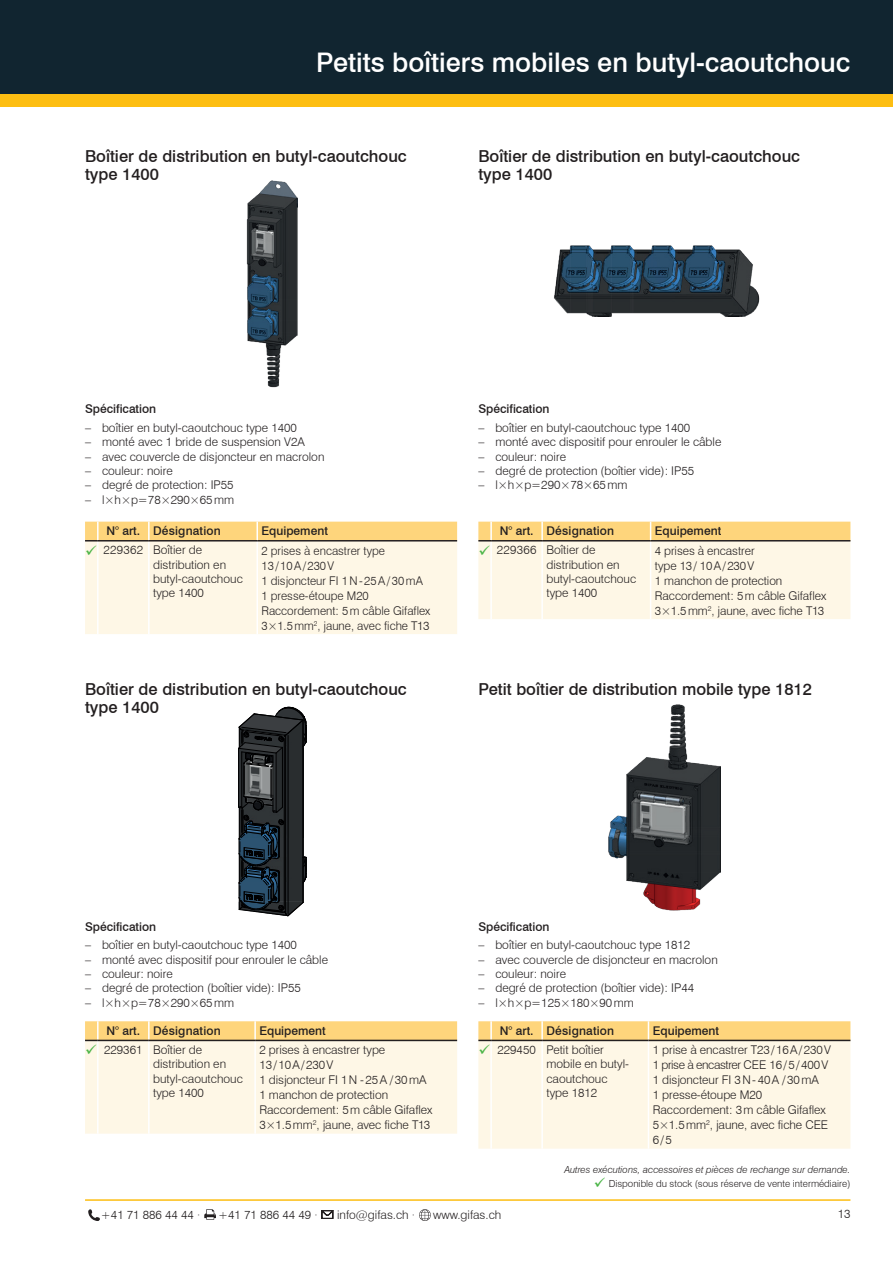
<style>
.page{position:relative;width:893px;height:1263px;background:#fff}
.page>*{position:absolute;margin:0;border:0;box-sizing:border-box;transform-origin:0 0}
.t1{font:500 27px "Swiss 721 BT";color:#fff}
.t2{font:500 16.5px/18px "Swiss 721 BT";color:#231f20}
.t3{font:300 12px/15px "Swiss 721 BT";color:#231f20}
.t4{font:500 12px "Swiss 721 BT";color:#231f20}
.t5{font:italic 300 9.75px "Swiss 721 BT";color:#231f20}
.t6{font:300 9.75px "Swiss 721 BT";color:#231f20}
.s1{color:#4bb547}
</style>
<div class="page">
<div style="left:0;top:89px;width:893px;height:17px;background:#fdbe12"></div>
<div style="left:0;top:0;width:893px;height:94px;background:#112530"></div>
<hr style="left:85px;top:1199px;width:765px;height:2px;background:#fdbe12">
<svg style="left:88px;top:1209px;width:12px;height:12px"></svg>
<svg style="left:204px;top:1209px;width:12px;height:11px"></svg>
<svg style="left:322px;top:1210px;width:11px;height:9px"></svg>
<svg style="left:419px;top:1209px;width:12px;height:12px"></svg>
<svg style="left:238px;top:707px;width:69px;height:209px;background:#3b4247"></svg>
<img style="left:246px;top:180px;width:51px;height:208px">
<img style="left:554px;top:245px;width:205px;height:71px">
<img style="left:609px;top:704px;width:111px;height:207px">
<svg style="left:85px;top:522px;width:372px;height:112px;background:#fcf0d4"></svg>
<hr style="left:98px;top:540px;width:51px;height:1px;background:#231f20">
<hr style="left:149px;top:540px;width:108px;height:1px;background:#231f20">
<hr style="left:257px;top:540px;width:200px;height:1px;background:#231f20">
<svg style="left:478px;top:522px;width:372px;height:97px;background:#fcefd1"></svg>
<hr style="left:491px;top:540px;width:51px;height:1px;background:#231f20">
<hr style="left:542px;top:540px;width:109px;height:1px;background:#231f20">
<hr style="left:651px;top:540px;width:199px;height:1px;background:#231f20">
<svg style="left:85px;top:1021px;width:372px;height:113px;background:#fcf0d4"></svg>
<hr style="left:98px;top:1040px;width:51px;height:1px;background:#231f20">
<hr style="left:149px;top:1040px;width:106px;height:1px;background:#231f20">
<hr style="left:255px;top:1040px;width:202px;height:1px;background:#231f20">
<svg style="left:478px;top:1021px;width:372px;height:128px;background:#fdf1d6"></svg>
<hr style="left:491px;top:1040px;width:51px;height:1px;background:#231f20">
<hr style="left:542px;top:1040px;width:106px;height:1px;background:#231f20">
<hr style="left:648px;top:1040px;width:202px;height:1px;background:#231f20">
<h1 class="t1" style="left:316px;top:46px;width:536px">Petits boîtiers mobiles en butyl-caoutchouc</h1>
<h2 class="t2" style="left:85px;top:147px;width:323px">Boîtier de distribution en butyl-caoutchouc type 1400</h2>
<h2 class="t2" style="left:478px;top:147px;width:323px">Boîtier de distribution en butyl-caoutchouc type 1400</h2>
<p class="t4" style="left:85px;top:401px;width:73px">Spécification</p>
<p class="t3" style="left:85px;top:420px;width:213px">– boîtier en butyl-caoutchouc type 1400</p>
<p class="t3" style="left:85px;top:434px;width:221px">– monté avec 1 bride de suspension V2A</p>
<p class="t3" style="left:85px;top:449px;width:241px">– avec couvercle de disjoncteur en macrolon</p>
<p class="t3" style="left:85px;top:463px;width:89px">– couleur: noire</p>
<p class="t3" style="left:85px;top:477px;width:150px">– degré de protection: IP55</p>
<p class="t3" style="left:85px;top:492px;width:151px">– l×h×p=78×290×65mm</p>
<p class="t4" style="left:106px;top:523px;width:116px">N° art. Désignation</p>
<p class="t4" style="left:261px;top:523px;width:68px">Equipement</p>
<p class="t3" style="left:153px;top:543px;width:91px;line-height:14.4px;text-indent:-68px"><span class="s1">✓</span> 229362 Boîtier de distribution en butyl-caoutchouc type 1400</p>
<p class="t3" style="left:261px;top:543px;width:170px">2 prises à encastrer type<br>13/10A/230V<br>1 disjoncteur FI 1N-25A/30mA<br>1 presse-étoupe M20<br>Raccordement: 5m câble Gifaflex<br>3×1.5mm<sup>2</sup>, jaune, avec fiche T13</p>
<h2 class="t2" style="left:85px;top:680px;width:323px">Boîtier de distribution en butyl-caoutchouc type 1400</h2>
<p class="t4" style="left:478px;top:401px;width:73px">Spécification</p>
<p class="t3" style="left:478px;top:420px;width:213px">– boîtier en butyl-caoutchouc type 1400</p>
<p class="t3" style="left:478px;top:434px;width:245px">– monté avec dispositif pour enrouler le câble</p>
<p class="t3" style="left:478px;top:449px;width:89px">– couleur: noire</p>
<p class="t3" style="left:478px;top:463px;width:217px">– degré de protection (boîtier vide): IP55</p>
<p class="t3" style="left:478px;top:477px;width:151px">– l×h×p=290×78×65mm</p>
<p class="t4" style="left:500px;top:523px;width:116px">N° art. Désignation</p>
<p class="t4" style="left:655px;top:523px;width:68px">Equipement</p>
<p class="t3" style="left:546px;top:543px;width:91px;line-height:14.4px;text-indent:-68px"><span class="s1">✓</span> 229366 Boîtier de distribution en butyl-caoutchouc type 1400</p>
<p class="t3" style="left:655px;top:543px;width:173px">4 prises à encastrer<br>type 13/ 10A/230V<br>1 manchon de protection<br>Raccordement: 5m câble Gifaflex<br>3×1.5mm<sup>2</sup>, jaune, avec fiche T13</p>
<h2 class="t2" style="left:478px;top:680px;width:335px">Petit boîtier de distribution mobile type 1812</h2>
<p class="t4" style="left:85px;top:919px;width:73px">Spécification</p>
<p class="t3" style="left:85px;top:937px;width:213px">– boîtier en butyl-caoutchouc type 1400</p>
<p class="t3" style="left:85px;top:952px;width:245px">– monté avec dispositif pour enrouler le câble</p>
<p class="t3" style="left:85px;top:966px;width:89px">– couleur: noire</p>
<p class="t3" style="left:85px;top:980px;width:217px">– degré de protection (boîtier vide): IP55</p>
<p class="t3" style="left:85px;top:995px;width:151px">– l×h×p=78×290×65mm</p>
<p class="t4" style="left:106px;top:1023px;width:116px">N° art. Désignation</p>
<p class="t4" style="left:259px;top:1023px;width:68px">Equipement</p>
<p class="t3" style="left:153px;top:1042px;width:91px;line-height:14.4px;text-indent:-68px"><span class="s1">✓</span> 229361 Boîtier de distribution en butyl-caoutchouc type 1400</p>
<p class="t3" style="left:259px;top:1042px;width:175px">2 prises à encastrer type<br>13/10A/230V<br>1 disjoncteur FI 1N -25A /30mA<br>1 manchon de protection<br>Raccordement: 5m câble Gifaflex<br>3×1.5mm<sup>2</sup>, jaune, avec fiche T13</p>
<p class="t4" style="left:478px;top:919px;width:73px">Spécification</p>
<p class="t3" style="left:478px;top:937px;width:213px">– boîtier en butyl-caoutchouc type 1812</p>
<p class="t3" style="left:478px;top:952px;width:241px">– avec couvercle de disjoncteur en macrolon</p>
<p class="t3" style="left:478px;top:966px;width:89px">– couleur: noire</p>
<p class="t3" style="left:478px;top:980px;width:217px">– degré de protection (boîtier vide): IP44</p>
<p class="t3" style="left:478px;top:995px;width:157px">– l×h×p=125×180×90mm</p>
<p class="t4" style="left:500px;top:1023px;width:116px">N° art. Désignation</p>
<p class="t4" style="left:653px;top:1023px;width:68px">Equipement</p>
<p class="t3" style="left:546px;top:1042px;width:84px;line-height:14.4px;text-indent:-68px"><span class="s1">✓</span> 229450 Petit boîtier mobile en butyl&shy;caoutchouc type 1812</p>
<p class="t3" style="left:653px;top:1042px;width:180px">1 prise à encastrer T23/16A/230V<br>1 prise à encastrer CEE 16/5/400V<br>1 disjoncteur FI 3N-40A /30mA<br>1 presse-étoupe M20<br>Raccordement: 3m câble Gifaflex<br>5×1.5mm<sup>2</sup>, jaune, avec fiche CEE<br>6/5</p>
<p class="t5" style="left:564px;top:1163px;width:287px">Autres exécutions, accessoires et pièces de rechange sur demande.</p>
<p class="t6" style="left:594px;top:1177px;width:258px"><span class="s1">✓</span> Disponible du stock (sous réserve de vente intermédiaire)</p>
<p class="t3" style="left:101px;top:1207px;width:101px">+41 71 886 44 44 ·</p>
<p class="t3" style="left:218px;top:1207px;width:101px">+41 71 886 44 49 ·</p>
<p class="t3" style="left:337px;top:1207px;width:80px">info@gifas.ch ·</p>
<p class="t3" style="left:433px;top:1207px;width:70px">www.gifas.ch</p>
<p class="t3" style="left:838px;top:1206px;width:14px">13</p>
</div>
